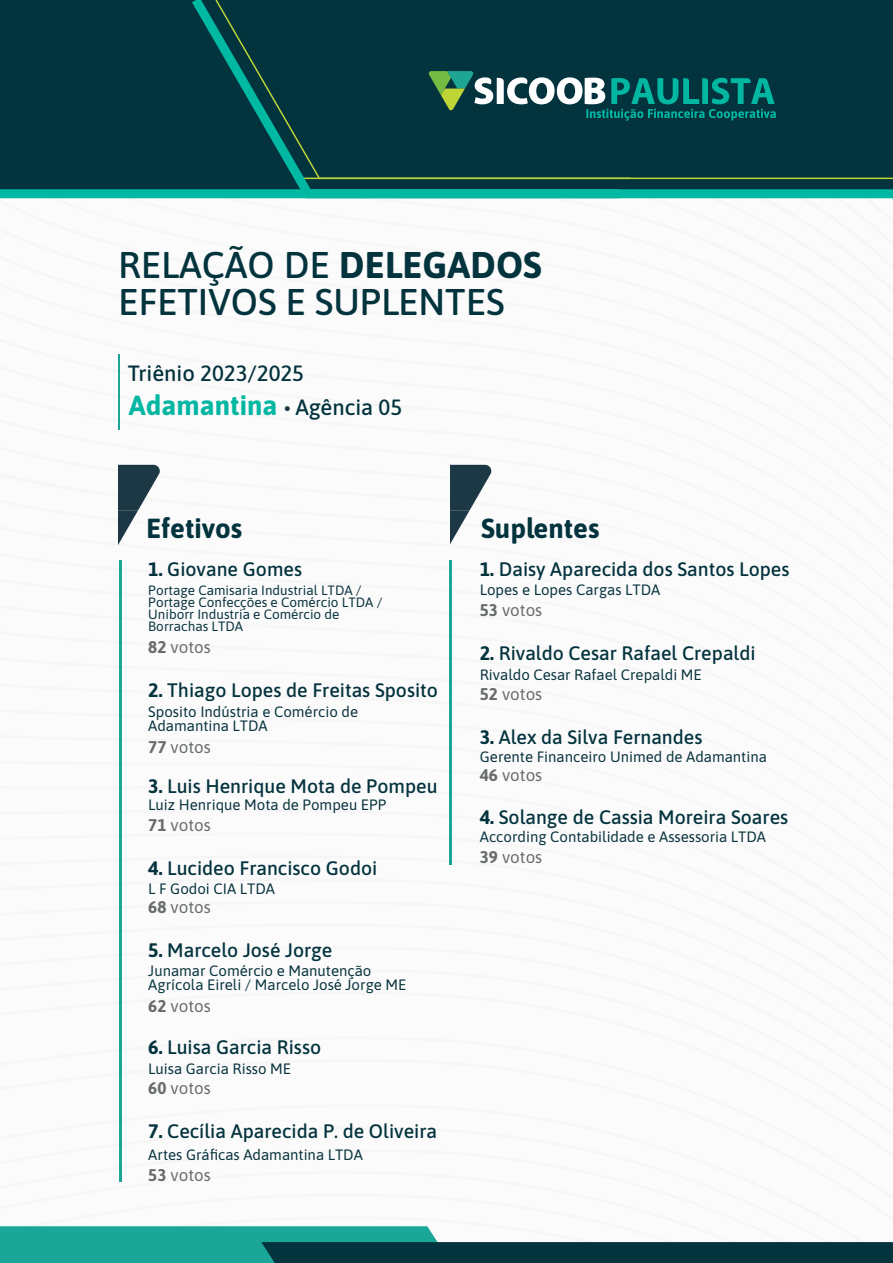
<style>
.page{position:relative;width:893px;height:1263px;background:#fff}
.page>*{position:absolute;margin:0;border:0;box-sizing:border-box;transform-origin:0 0}
.t1{font:500 37.2px/37.2px "Asap";color:#03333d}
.t2{font:700 27.6px "Asap";color:#02b7a2}
.t3{font:700 27.6px "Asap";color:#03333d}
.t4{font:500 22.05px "Asap";color:#03333d}
.t5{font:500 19.5px "Asap";color:#03333d}
.t6{font:16.95px "Asap";color:#686c6d}
.t7{font:15px/13.5px "Asap";color:#0a343e}
.t8{font:13.5px/12px "Asap";color:#0a343e}
.s1{font-weight:700}
.s2{font-weight:400;font-size:19.5px;color:#1c3844}
.s3{font-weight:500;font-size:22.05px;color:#03333d}
.s4{font-weight:400}
</style>
<div class="page">
<svg style="left:0;top:1226px;width:893px;height:37px"></svg>
<div style="left:0;top:0;width:893px;height:194px;background:#03333d"></div>
<svg style="left:632px;top:77px;width:144px;height:44px"></svg>
<hr style="left:299px;top:178px;width:594px;height:1px;background:#bdd538">
<svg style="left:184px;top:0;width:444px;height:199px"></svg>
<div style="left:0;top:189px;width:893px;height:9px;background:#01b8a3"></div>
<svg style="left:119px;top:465px;width:41px;height:102px"></svg>
<svg style="left:450px;top:465px;width:41px;height:80px"></svg>
<hr style="left:118px;top:354px;width:2px;height:75px;background:#1ba798">
<hr style="left:119px;top:560px;width:2px;height:622px;background:#1ba798">
<hr style="left:450px;top:560px;width:2px;height:305px;background:#1ba798">
<h1 class="t1" style="left:118px;top:244px;width:425px">RELAÇÃO DE <span class="s1">DELEGADOS<br></span>EFETIVOS E SUPLENTES</h1>
<h3 class="t4" style="left:128px;top:358px;width:178px">Triênio 2023/2025</h3>
<h2 class="t2" style="left:129px;top:386px;width:275px">Adamantina <span class="s2">•</span> <span class="s3">Agência 05</span></h2>
<h2 class="t3" style="left:146px;top:510px;width:97px">Efetivos</h2>
<h3 class="t5" style="left:148px;top:556px;width:155px"><span class="s4">1.</span> Giovane Gomes</h3>
<p class="t8" style="left:148px;top:583px;width:236px">Portage Camisaria Industrial LTDA /<br>Portage Confecções e Comércio LTDA /<br>Uniborr Industria e Comércio de<br>Borrachas LTDA</p>
<p class="t6" style="left:148px;top:636px;width:64px"><span class="s1">82</span> votos</p>
<h3 class="t5" style="left:148px;top:677px;width:291px"><span class="s4">2.</span> Thiago Lopes de Freitas Sposito</h3>
<p class="t6" style="left:148px;top:735px;width:64px"><span class="s1">77</span> votos</p>
<p class="t7" style="left:148px;top:705px;width:211px">Sposito Indústria e Comércio de<br>Adamantina LTDA</p>
<h3 class="t5" style="left:148px;top:772px;width:291px"><span class="s4">3.</span> Luis Henrique Mota de Pompeu</h3>
<p class="t6" style="left:148px;top:813px;width:64px"><span class="s1">71</span> votos</p>
<h3 class="t5" style="left:148px;top:854px;width:231px"><span class="s4">4.</span> Lucideo Francisco Godoi</h3>
<p class="t6" style="left:148px;top:895px;width:64px"><span class="s1">68</span> votos</p>
<h3 class="t5" style="left:148px;top:936px;width:186px"><span class="s4">5.</span> Marcelo José Jorge</h3>
<p class="t6" style="left:148px;top:994px;width:64px"><span class="s1">62</span> votos</p>
<h3 class="t5" style="left:148px;top:1033px;width:174px"><span class="s4">6.</span> Luisa Garcia Risso</h3>
<p class="t6" style="left:148px;top:1076px;width:64px"><span class="s1">60</span> votos</p>
<h3 class="t5" style="left:148px;top:1118px;width:290px"><span class="s4">7.</span> Cecília Aparecida P. de Oliveira</h3>
<p class="t6" style="left:148px;top:1163px;width:64px"><span class="s1">53</span> votos</p>
<p class="t7" style="left:148px;top:797px;width:239px">Luiz Henrique Mota de Pompeu EPP</p>
<p class="t7" style="left:148px;top:881px;width:128px">L F Godoi CIA LTDA</p>
<p class="t7" style="left:148px;top:963px;width:260px">Junamar Comércio e Manutenção<br>Agrícola Eireli / Marcelo José Jorge ME</p>
<p class="t7" style="left:148px;top:1061px;width:144px">Luisa Garcia Risso ME</p>
<p class="t7" style="left:148px;top:1147px;width:216px">Artes Gráficas Adamantina LTDA</p>
<h2 class="t3" style="left:481px;top:510px;width:120px">Suplentes</h2>
<h3 class="t5" style="left:480px;top:556px;width:311px"><span class="s4">1.</span> Daisy Aparecida dos Santos Lopes</h3>
<p class="t6" style="left:480px;top:599px;width:64px"><span class="s1">53</span> votos</p>
<h3 class="t5" style="left:480px;top:640px;width:277px"><span class="s4">2.</span> Rivaldo Cesar Rafael Crepaldi</h3>
<p class="t6" style="left:480px;top:682px;width:64px"><span class="s1">52</span> votos</p>
<h3 class="t5" style="left:480px;top:723px;width:224px"><span class="s4">3.</span> Alex da Silva Fernandes</h3>
<p class="t6" style="left:480px;top:763px;width:64px"><span class="s1">46</span> votos</p>
<h3 class="t5" style="left:480px;top:804px;width:310px"><span class="s4">4.</span> Solange de Cassia Moreira Soares</h3>
<p class="t6" style="left:480px;top:845px;width:64px"><span class="s1">39</span> votos</p>
<p class="t7" style="left:480px;top:582px;width:182px">Lopes e Lopes Cargas LTDA</p>
<p class="t7" style="left:480px;top:667px;width:223px">Rivaldo Cesar Rafael Crepaldi ME</p>
<p class="t7" style="left:480px;top:749px;width:289px">Gerente Financeiro Unimed de Adamantina</p>
<p class="t7" style="left:480px;top:829px;width:288px">According Contabilidade e Assessoria LTDA</p>
</div>
